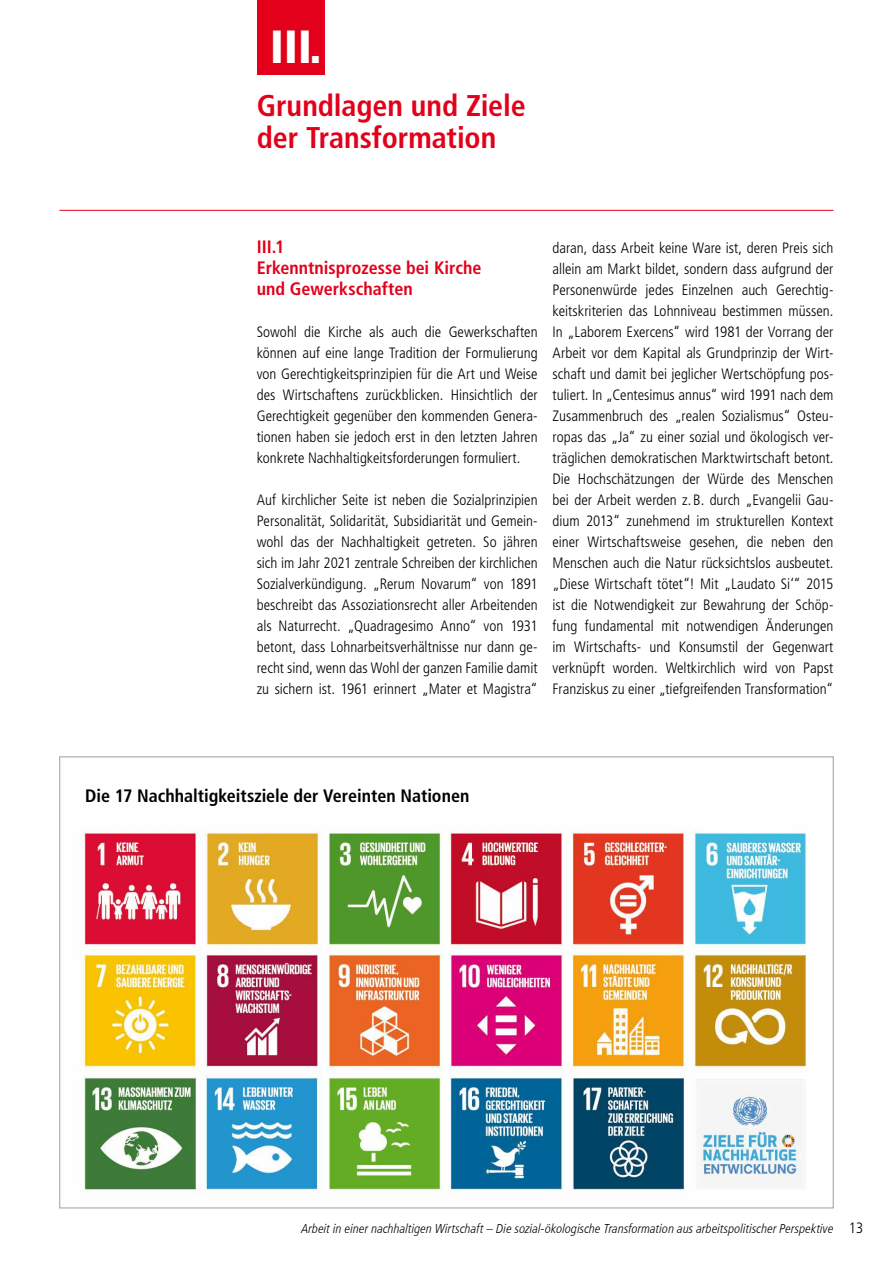
<style>
.page{position:relative;width:893px;height:1263px;background:#fff}
.page>*{position:absolute;margin:0;border:0;box-sizing:border-box;transform-origin:0 0}
.t1{font:900 condensed 46.5px "Frutiger LT Std";color:#fff}
.t2{font:700 condensed 30px/31.5px "Frutiger LT Std";color:#e2001a}
.t3{font:700 condensed 18px/21px "Frutiger LT Std";color:#e2001a}
.t4{font:700 condensed 18px "Frutiger LT Std";letter-spacing:-.005em;color:#000}
.t5{font:300 condensed 15px/21px "Frutiger LT Std";color:#000;text-align:justify}
.t6{font:italic 300 condensed 12.75px "Frutiger LT Com";letter-spacing:.005em;color:#000}
.s1{font-family:"Frutiger LT Std";font-style:normal;font-size:15px}
</style>
<div class="page">
<div style="left:257px;top:0;width:67px;height:74px;background:#e2001a"></div>
<hr style="left:60px;top:210px;width:773px;height:1px;background:#e2001a">
<img style="left:80px;top:829px;width:726px;height:364px">
<h1 class="t1" style="left:270px;top:19px;width:53px">III.</h1>
<h2 class="t2" style="left:257px;top:90px;width:270px">Grundlagen und Ziele der Transformation</h2>
<p class="t3" style="left:257px;top:236px;width:226px">III.1<br>Erkenntnisprozesse bei Kirche und Gewerkschaften</p>
<p class="t5" style="left:257px;top:321px;width:282px">Sowohl die Kirche als auch die Gewerkschaften können auf eine lange Tradition der Formulierung von Gerechtigkeitsprinzipien für die Art und Weise des Wirtschaftens zurückblicken. Hinsichtlich der Gerechtigkeit gegenüber den kommenden Genera&shy;tionen haben sie jedoch erst in den letzten Jahren konkrete Nachhaltigkeitsforderungen formuliert.</p>
<p class="t5" style="left:257px;top:489px;width:282px">Auf kirchlicher Seite ist neben die Sozialprinzipien Personalität, Solidarität, Subsidiarität und Gemein&shy;wohl das der Nachhaltigkeit getreten. So jähren sich im Jahr 2021 zentrale Schreiben der kirchlichen Sozialverkündigung. „Rerum Novarum“ von 1891 beschreibt das Assoziationsrecht aller Arbeitenden als Naturrecht. „Quadragesimo Anno“ von 1931 betont, dass Lohnarbeitsverhältnisse nur dann ge&shy;recht sind, wenn das Wohl der ganzen Familie damit zu sichern ist. 1961 erinnert „Mater et Magistra“</p>
<p class="t5" style="left:552px;top:237px;width:282px">daran, dass Arbeit keine Ware ist, deren Preis sich allein am Markt bildet, sondern dass aufgrund der Personenwürde jedes Einzelnen auch Gerechtig&shy;keitskriterien das Lohnniveau bestimmen müssen.<br>In „Laborem Exercens“ wird 1981 der Vorrang der Arbeit vor dem Kapital als Grundprinzip der Wirt&shy;schaft und damit bei jeglicher Wertschöpfung pos&shy;tuliert. In „Centesimus annus“ wird 1991 nach dem Zusammenbruch des „realen Sozialismus“ Osteu&shy;ropas das „Ja“ zu einer sozial und ökologisch ver&shy;träglichen demokratischen Marktwirtschaft betont.<br>Die Hochschätzungen der Würde des Menschen bei der Arbeit werden z. B. durch „Evangelii Gau&shy;dium 2013“ zunehmend im strukturellen Kontext einer Wirtschaftsweise gesehen, die neben den Menschen auch die Natur rücksichtslos ausbeutet. „Diese Wirtschaft tötet“! Mit „Laudato Si‘“ 2015 ist die Notwendigkeit zur Bewahrung der Schöp&shy;fung fundamental mit notwendigen Änderungen im Wirtschafts- und Konsumstil der Gegenwart verknüpft worden. Weltkirchlich wird von Papst Franziskus zu einer „tiefgreifenden Transformation“</p>
<p class="t4" style="left:85px;top:785px;width:386px">Die 17 Nachhaltigkeitsziele der Vereinten Nationen</p>
<p class="t6" style="left:301px;top:1221px;width:563px">Arbeit in einer nachhaltigen Wirtschaft – Die sozial-ökologische Transformation aus arbeitspolitischer Perspektive <span class="s1">13</span></p>
</div>
